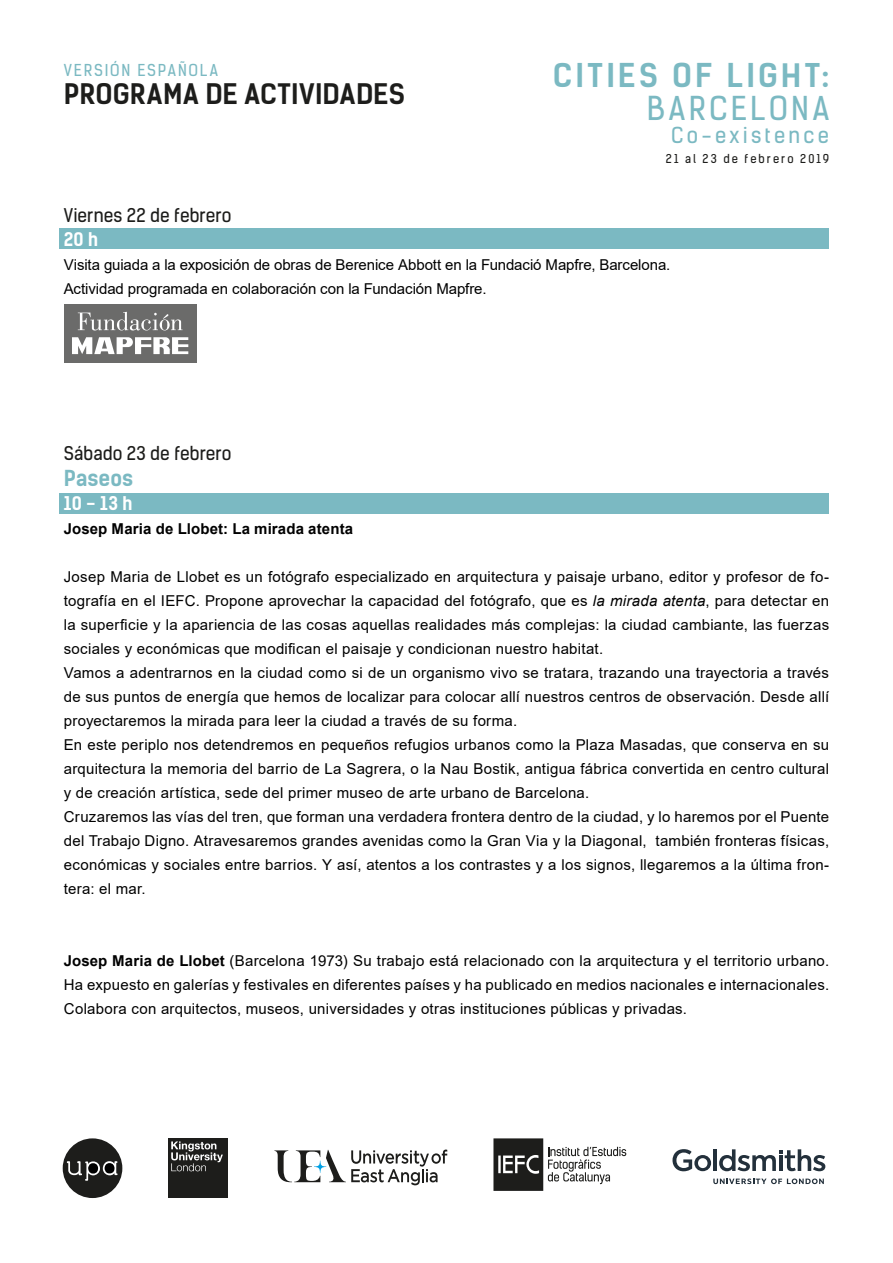
<style>
.page{position:relative;width:893px;height:1263px;background:#fff}
.page>*{position:absolute;margin:0;border:0;box-sizing:border-box;transform-origin:0 0}
.t1{font:700 31.35px "Kelson Sans";letter-spacing:.105em;color:#7bb9c2}
.t2{font:31.35px "Kelson Sans";letter-spacing:.105em;color:#7bb9c2}
.t3{font:700 27px "Kelson Sans";letter-spacing:.01em;color:#1d1d1b}
.t4{font:21px "Kelson Sans";letter-spacing:.155em;color:#7bb9c2}
.t5{font:700 21px "Kelson Sans";letter-spacing:.005em;color:#7bb9c2}
.t6{font:18px "Kelson Sans";letter-spacing:-.005em;color:#1d1d1b}
.t7{font:700 18px "Kelson Sans";color:#fff}
.t8{font:15.6px "Kelson Sans";letter-spacing:.115em;color:#7bb9c2}
.t9{font:15px/24px "Arial";letter-spacing:.015em;color:#000;text-align:justify}
.t10{font:15px "Arial";letter-spacing:-.005em;color:#000}
.t11{font:700 15px "Arial";letter-spacing:.01em;color:#000}
.t12{font:11.55px "Kelson Sans";letter-spacing:.175em;color:#1d1d1b}
.s1{font-style:italic}
.s2{font-weight:700}
</style>
<div class="page">
<div style="left:60px;top:229px;width:769px;height:20px;background:#7bb9c2"></div>
<div style="left:60px;top:493px;width:769px;height:20px;background:#7bb9c2"></div>
<svg style="left:493px;top:1138px;width:133px;height:53px"></svg>
<svg style="left:672px;top:1149px;width:39px;height:22px"></svg>
<hr style="left:713px;top:1149px;width:4px;height:22px;background:#23303b">
<svg style="left:719px;top:1149px;width:106px;height:22px"></svg>
<svg style="left:713px;top:1178px;width:111px;height:6px"></svg>
<svg style="left:314px;top:1160px;width:12px;height:13px"></svg>
<svg style="left:274px;top:1150px;width:46px;height:32px"></svg>
<svg style="left:326px;top:1149px;width:121px;height:36px"></svg>
<div style="left:169px;top:1138px;width:59px;height:60px;background:#1d1d1b"></div>
<svg style="left:171px;top:1141px;width:52px;height:30px"></svg>
<div style="left:63px;top:1138px;width:59px;height:60px;background:#1d1d1b;border-radius:50%"></div>
<svg style="left:67px;top:1161px;width:51px;height:20px"></svg>
<div style="left:105px;top:1163px;width:9px;height:10px;background:#000;border-radius:50%"></div>
<div style="left:64px;top:304px;width:133px;height:58px;background:#6b6b6a"></div>
<svg style="left:78px;top:312px;width:104px;height:18px"></svg>
<svg style="left:72px;top:337px;width:116px;height:17px"></svg>
<p class="t8" style="left:64px;top:60px;width:156px">VERSIÓN ESPAÑOLA</p>
<p class="t3" style="left:64px;top:78px;width:343px">PROGRAMA DE ACTIVIDADES</p>
<h1 class="t1" style="left:553px;top:56px;width:278px">CITIES OF LIGHT:</h1>
<h1 class="t2" style="left:647px;top:89px;width:183px">BARCELONA</h1>
<h3 class="t4" style="left:671px;top:122px;width:160px">Co-existence</h3>
<p class="t12" style="left:666px;top:152px;width:165px">21 al 23 de febrero 2019</p>
<p class="t6" style="left:64px;top:204px;width:169px">Viernes 22 de febrero</p>
<p class="t7" style="left:64px;top:228px;width:36px">20 h</p>
<p class="t10" style="left:64px;top:254px;width:608px">Visita guiada a la exposición de obras de Berenice Abbott en la Fundació Mapfre, Barcelona.</p>
<p class="t10" style="left:64px;top:278px;width:424px">Actividad programada en colaboración con la Fundación Mapfre.</p>
<p class="t6" style="left:64px;top:442px;width:169px">Sábado 23 de febrero</p>
<p class="t5" style="left:64px;top:465px;width:71px">Paseos</p>
<p class="t7" style="left:64px;top:492px;width:70px">10 - 13 h</p>
<p class="t11" style="left:64px;top:518px;width:291px">Josep Maria de Llobet: La mirada atenta</p>
<p class="t9" style="left:64px;top:565px;width:767px">Josep Maria de Llobet es un fotógrafo especializado en arquitectura y paisaje urbano, editor y profesor de fo&shy;tografía en el IEFC. Propone aprovechar la capacidad del fotógrafo, que es <span class="s1">la mirada atenta</span>, para detectar en la superficie y la apariencia de las cosas aquellas realidades más complejas: la ciudad cambiante, las fuerzas sociales y económicas que modifican el paisaje y condicionan nuestro habitat.</p>
<p class="t9" style="left:64px;top:661px;width:767px">Vamos a adentrarnos en la ciudad como si de un organismo vivo se tratara, trazando una trayectoria a través de sus puntos de energía que hemos de localizar para colocar allí nuestros centros de observación. Desde allí proyectaremos la mirada para leer la ciudad a través de su forma.</p>
<p class="t9" style="left:64px;top:733px;width:767px">En este periplo nos detendremos en pequeños refugios urbanos como la Plaza Masadas, que conserva en su arquitectura la memoria del barrio de La Sagrera, o la Nau Bostik, antigua fábrica convertida en centro cultural y de creación artística, sede del primer museo de arte urbano de Barcelona.</p>
<p class="t9" style="left:64px;top:805px;width:767px">Cruzaremos las vías del tren, que forman una verdadera frontera dentro de la ciudad, y lo haremos por el Puente del Trabajo Digno. Atravesaremos grandes avenidas como la Gran Via y la Diagonal, también fronteras físicas, económicas y sociales entre barrios. Y así, atentos a los contrastes y a los signos, llegaremos a la última fron&shy;tera: el mar.</p>
<p class="t9" style="left:64px;top:949px;width:767px"><span class="s2">Josep Maria de Llobet</span> (Barcelona 1973) Su trabajo está relacionado con la arquitectura y el territorio urbano.<br>Ha expuesto en galerías y festivales en diferentes países y ha publicado en medios nacionales e internacionales.<br>Colabora con arquitectos, museos, universidades y otras instituciones públicas y privadas.</p>
</div>
